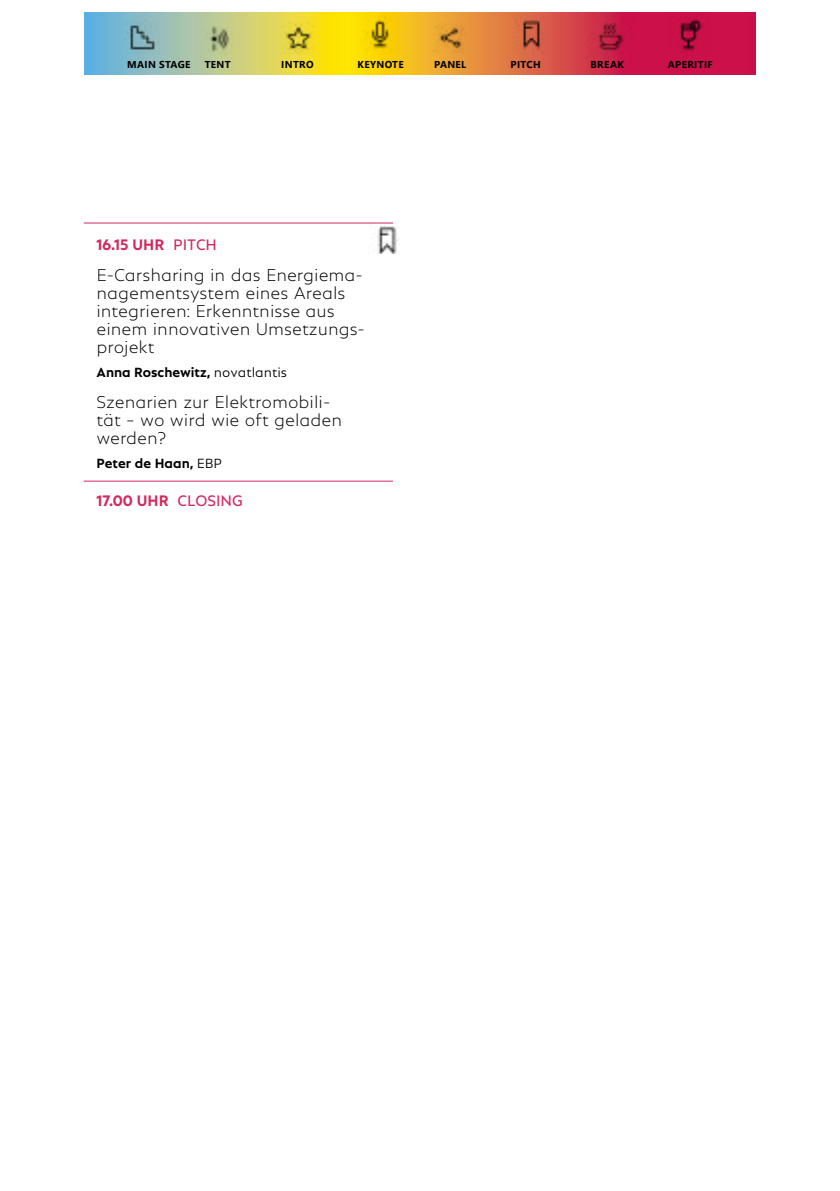
<style>
.page{position:relative;width:840px;height:1191px;background:#fff}
.page>*{position:absolute;margin:0;border:0;box-sizing:border-box;transform-origin:0 0}
.t1{font:200 18px/18px "Neptune";color:#020203}
.t2{font:700 16px "Neptune";color:#d12a5f}
.t3{font:700 14px "Neptune";color:#020203}
.t4{font:700 10px "Segoe UI";letter-spacing:.035em;color:#000}
.s1{font-weight:400}
.s2{font-weight:300}
</style>
<div class="page">
<hr style="left:84px;top:480px;width:309px;height:1px;background:#d12a5f">
<hr style="left:84px;top:222px;width:309px;height:1px;background:#d12a5f">
<img style="left:368px;top:222px;width:30px;height:32px">
<img style="left:84px;top:13px;width:671px;height:61px">
<img style="left:360px;top:15px;width:39px;height:39px">
<img style="left:282px;top:22px;width:32px;height:32px">
<img style="left:512px;top:16px;width:38px;height:38px">
<img style="left:433px;top:22px;width:34px;height:32px">
<img style="left:585px;top:12px;width:50px;height:49px">
<img style="left:667px;top:14px;width:41px;height:41px">
<img style="left:125px;top:20px;width:35px;height:35px">
<img style="left:203px;top:20px;width:34px;height:35px">
<p class="t4" style="left:127px;top:55px;width:65px">MAIN STAGE</p>
<p class="t4" style="left:204px;top:55px;width:27px">TENT</p>
<p class="t4" style="left:281px;top:55px;width:34px">INTRO</p>
<p class="t4" style="left:357px;top:55px;width:48px">KEYNOTE</p>
<p class="t4" style="left:434px;top:55px;width:34px">PANEL</p>
<p class="t4" style="left:510px;top:55px;width:32px">PITCH</p>
<p class="t4" style="left:590px;top:55px;width:35px">BREAK</p>
<p class="t4" style="left:667px;top:55px;width:46px">APERITIF</p>
<p class="t2" style="left:96px;top:235px;width:122px">16.15 UHR <span class="s1">PITCH</span></p>
<p class="t1" style="left:96px;top:266px;width:270px">E-Carsharing in das Energiema&shy;nagementsystem eines Areals integrieren: Erkenntnisse aus einem innovativen Umsetzungs&shy;projekt</p>
<p class="t3" style="left:96px;top:364px;width:192px">Anna Roschewitz, <span class="s2">novatlantis</span></p>
<p class="t1" style="left:96px;top:392px;width:247px">Szenarien zur Elektromobili&shy;tät – wo wird wie oft geladen werden?</p>
<p class="t3" style="left:96px;top:455px;width:127px">Peter de Haan, <span class="s2">EBP</span></p>
<p class="t2" style="left:96px;top:491px;width:148px">17.00 UHR <span class="s1">CLOSING</span></p>
</div>
